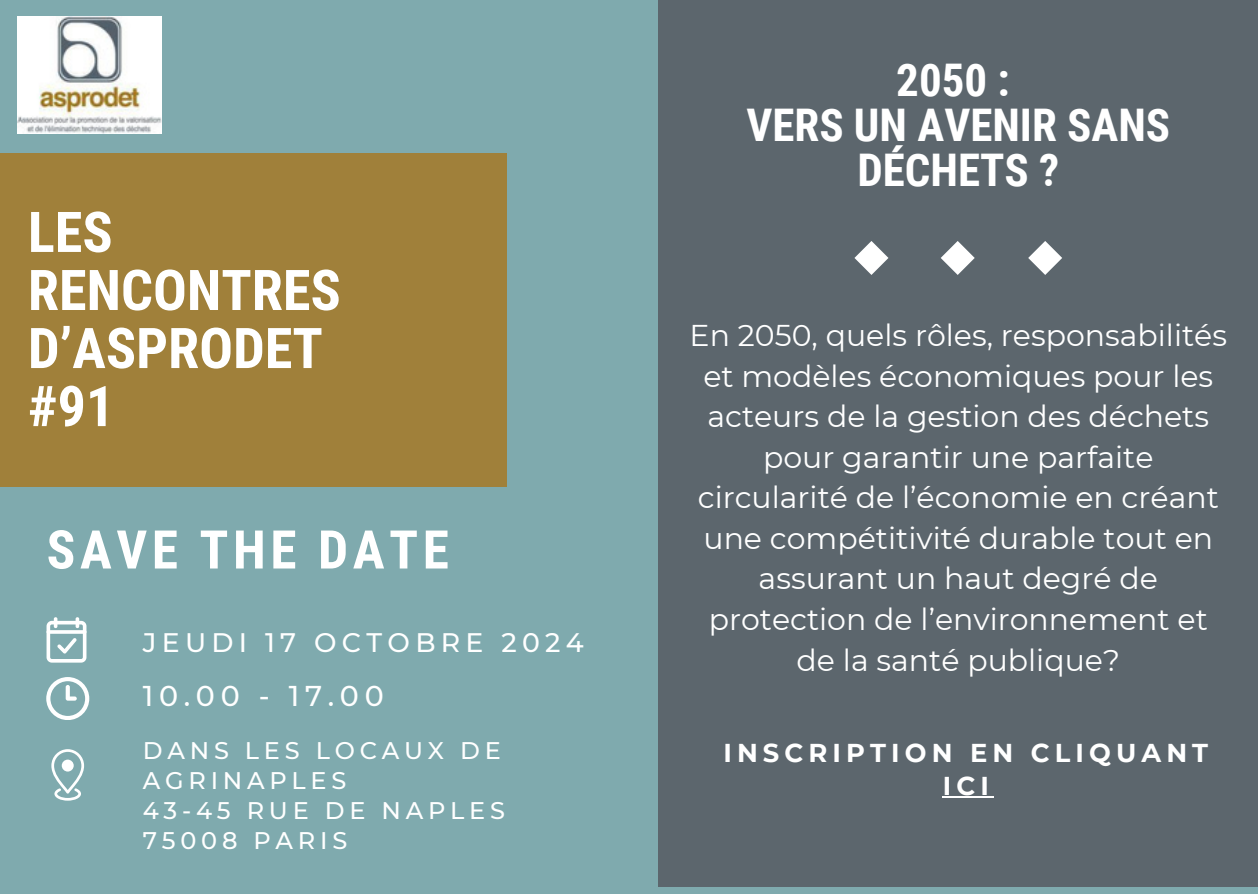
<style>
.page{position:relative;width:1258px;height:894px;background:#fff}
.page>*{position:absolute;margin:0;border:0;box-sizing:border-box;transform-origin:0 0}
.t1{font:700 56.1px/57.9px "Roboto Condensed";color:#fff}
.t2{font:700 53.4px "Roboto Condensed";letter-spacing:.085em;color:#fff}
.t3{font:700 45px/45px "Roboto Condensed";color:#fff;text-align:center}
.t4{font:30px/40.5px "Montserrat";color:#fff;text-align:center}
.t5{font:500 28.5px "Montserrat";letter-spacing:.2em;color:#fff}
.t6{font:500 26.7px "Montserrat";letter-spacing:.2em;color:#fff}
.t7{font:700 25.8px/32.1px "Montserrat";letter-spacing:.2em;color:#fff;text-align:center}
.t8{font:500 24px/30px "Montserrat";letter-spacing:.2em;color:#fff}
</style>
<div class="page">
<div style="left:0;top:0;width:1258px;height:893px;background:#7faaae"></div>
<div style="left:0;top:153px;width:506px;height:333px;background:#a0803a"></div>
<div style="left:658px;top:0;width:600px;height:886px;background:#5c666d"></div>
<svg style="left:47px;top:617px;width:39px;height:45px"></svg>
<img style="left:17px;top:16px;width:144px;height:117px">
<svg style="left:46px;top:677px;width:43px;height:42px"></svg>
<svg style="left:51px;top:749px;width:33px;height:51px"></svg>
<div style="left:62px;top:759px;width:12px;height:12px;background:#fff;border-radius:50%"></div>
<hr style="left:943px;top:796px;width:51px;height:1px;background:#fff">
<svg style="left:854px;top:241px;width:34px;height:34px"></svg>
<svg style="left:941px;top:241px;width:34px;height:34px"></svg>
<svg style="left:1028px;top:241px;width:34px;height:34px"></svg>
<h4 class="t1" style="left:28px;top:204px;width:314px">LES<br>RENCONTRES<br>D’ASPRODET #91</h4>
<p class="t2" style="left:47px;top:519px;width:404px">SAVE THE DATE</p>
<h1 class="t6" style="left:143px;top:626px;width:442px">JEUDI 17 OCTOBRE 2024</h1>
<p class="t5" style="left:143px;top:678px;width:242px">10.00 - 17.00</p>
<h5 class="t8" style="left:143px;top:734px;width:359px">DANS LES LOCAUX DE<br>AGRINAPLES</h5>
<p class="t8" style="left:143px;top:794px;width:364px">43-45 RUE DE NAPLES</p>
<h3 class="t8" style="left:143px;top:824px;width:206px">75008 PARIS</h3>
<h5 class="t3" style="left:746px;top:58px;width:425px">2050 :<br>VERS UN AVENIR SANS<br>DÉCHETS ?</h5>
<p class="t4" style="left:689px;top:315px;width:539px">En 2050, quels rôles, responsabilités et modèles économiques pour les acteurs de la gestion des déchets pour garantir une parfaite circularité de l’économie en créant une compétitivité durable tout en assurant un haut degré de protection de l’environnement et de la santé publique?</p>
<h1 class="t7" style="left:723px;top:737px;width:486px">INSCRIPTION EN CLIQUANT<br>ICI</h1>
</div>
